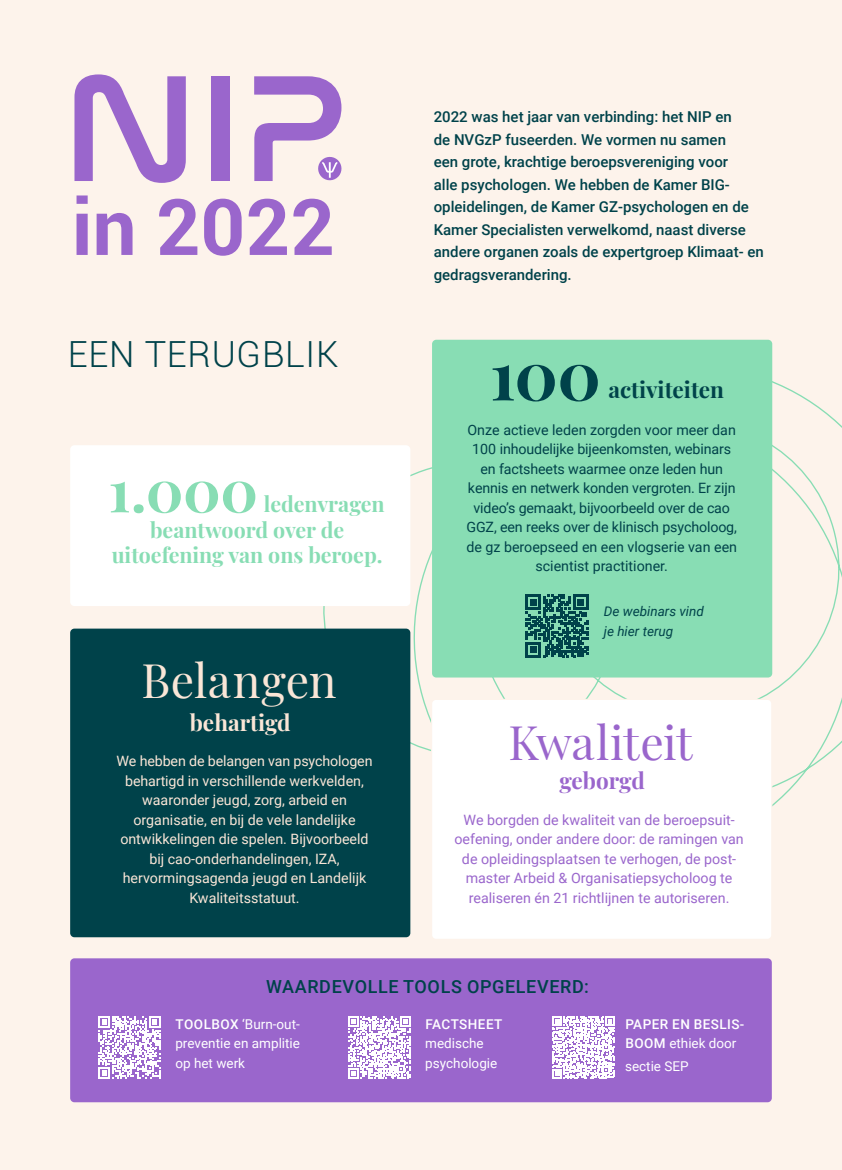
<style>
.page{position:relative;width:842px;height:1170px;background:#fff}
.page>*{position:absolute;margin:0;border:0;box-sizing:border-box;transform-origin:0 0}
.t1{font:700 78px "Roboto";color:#9a66cc}
.t2{font:700 67.35px "Playfair Display";color:#00424a}
.t3{font:700 58.35px "Playfair Display";color:#88ddb4}
.t4{font:46.5px "Playfair Display";letter-spacing:-.01em;color:#9a66cc}
.t5{font:46.5px "Playfair Display";letter-spacing:.01em;color:#fae6d7}
.t6{font:300 36px "Roboto";letter-spacing:.02em;color:#00424a}
.t7{font:700 22.5px "Playfair Display";color:#00424a}
.t8{font:700 22.5px "Playfair Display";color:#fae6d7}
.t9{font:700 22.5px "Playfair Display";color:#9a66cc}
.t10{font:700 21.3px "Playfair Display";color:#88ddb4}
.t11{font:500 18px "Roboto";letter-spacing:.035em;color:#00424a}
.t12{font:500 15px/22.5px "Roboto";color:#00424a}
.t13{font:14.25px/19.5px "Roboto";letter-spacing:-.01em;color:#00424a;text-align:center}
.t14{font:14.25px/19.5px "Roboto";color:#fae6d7;text-align:center}
.t15{font:14.25px/19.5px "Roboto";color:#9a66cc;text-align:center}
.t16{font:13.5px/19.5px "Roboto";color:#fff;text-align:justify}
.t17{font:500 13.5px/19.5px "Roboto";letter-spacing:.035em;color:#fff}
.t18{font:italic 13.5px/19.5px "Roboto";color:#00424a}
.s1{font-weight:500}
.s2{font-weight:400}
</style>
<div class="page">
<div style="left:0;top:0;width:842px;height:1169px;background:#fdf3eb"></div>
<svg style="left:323px;top:339px;width:519px;height:543px"></svg>
<div style="left:70px;top:958px;width:702px;height:144px;background:#9a66cc;border-radius:4px"></div>
<svg style="left:74px;top:74px;width:112px;height:109px"></svg>
<div style="left:211px;top:76px;width:18px;height:105px;background:#9a66cc"></div>
<svg style="left:254px;top:76px;width:88px;height:105px"></svg>
<div style="left:432px;top:340px;width:340px;height:337px;background:#88ddb4;border-radius:4px"></div>
<div style="left:70px;top:445px;width:340px;height:161px;background:#fff;border-radius:4px"></div>
<div style="left:432px;top:699px;width:340px;height:240px;background:#fff;border-radius:4px"></div>
<div style="left:431px;top:698px;width:341px;height:241px;border:1px solid #fdf3eb;border-radius:4px"></div>
<div style="left:70px;top:628px;width:340px;height:309px;background:#00424a;border-radius:4px"></div>
<svg style="left:99px;top:1016px;width:62px;height:62px"></svg>
<svg style="left:348px;top:1016px;width:63px;height:62px"></svg>
<svg style="left:552px;top:1016px;width:63px;height:62px"></svg>
<svg style="left:526px;top:594px;width:62px;height:63px"></svg>
<h1 class="t1" style="left:72px;top:182px;width:265px">in 2022</h1>
<h3 class="t6" style="left:68px;top:339px;width:272px">EEN TERUGBLIK</h3>
<h3 class="t3" style="left:108px;top:465px;width:151px">1.000</h3>
<h3 class="t10" style="left:264px;top:494px;width:122px">ledenvragen</h3>
<h3 class="t10" style="left:150px;top:520px;width:196px">beantwoord over de</h3>
<h3 class="t10" style="left:112px;top:546px;width:272px">uitoefening van ons beroep.</h3>
<h3 class="t5" style="left:142px;top:661px;width:196px">Belangen</h3>
<h3 class="t8" style="left:190px;top:712px;width:102px">behartigd</h3>
<p class="t14" style="left:116px;top:752px;width:258px">We hebben de belangen van psychologen behartigd in verschillende werkvelden, waaronder jeugd, zorg, arbeid en organisatie, en bij de vele landelijke ontwikkelingen die spelen. Bijvoorbeeld bij cao-onderhandelingen, IZA, hervormingsagenda jeugd en Landelijk Kwaliteitsstatuut.</p>
<p class="t12" style="left:434px;top:107px;width:331px">2022 was het jaar van verbinding: het NIP en<br>de NVGzP fuseerden. We vormen nu samen<br>een grote, krachtige beroeps vereniging voor<br>alle psychologen. We hebben de Kamer BIG&shy;opleidelingen, de Kamer GZ-psychologen en de Kamer Specialisten verwelkomd, naast diverse andere organen zoals de expertgroep Klimaat- en gedragsverandering.</p>
<h2 class="t2" style="left:490px;top:346px;width:112px">100</h2>
<h3 class="t7" style="left:608px;top:379px;width:117px">activiteiten</h3>
<p class="t13" style="left:466px;top:420px;width:272px">Onze actieve leden zorgden voor meer dan 100 inhoudelijke bijeenkomsten, webinars en factsheets waarmee onze leden hun kennis en netwerk konden vergroten. Er zijn video’s gemaakt, bijvoorbeeld over de cao GGZ, een reeks over de klinisch psycholoog, de gz beroepseed en een vlogserie van een scientist practitioner.</p>
<p class="t18" style="left:604px;top:603px;width:102px">De webinars vind je hier terug</p>
<h3 class="t4" style="left:508px;top:723px;width:186px">Kwaliteit</h3>
<h3 class="t9" style="left:559px;top:771px;width:87px">geborgd</h3>
<p class="t15" style="left:454px;top:810px;width:291px">We borgden de kwaliteit van de beroepsuit&shy;oefening, onder andere door: de ramingen van de opleidingsplaatsen te verhogen, de post&shy;master Arbeid &amp; Organisatiepsycholoog te realiseren én 21 richtlijnen te autoriseren.</p>
<p class="t11" style="left:266px;top:979px;width:324px">WAARDEVOLLE TOOLS OPGELEVERD:</p>
<p class="t16" style="left:175px;top:1015px;width:126px"><span class="s1">TOOLBOX</span> ‘Burn-out&shy;preventie en amplitie op het werk</p>
<p class="t17" style="left:425px;top:1015px;width:78px">FACTSHEET</p>
<p class="t16" style="left:425px;top:1034px;width:74px">medische psychologie</p>
<p class="t17" style="left:625px;top:1015px;width:120px">PAPER EN BESLIS-<br>BOOM <span class="s2">ethiek door</span></p>
<p class="t16" style="left:625px;top:1057px;width:65px">sectie SEP</p>
</div>
